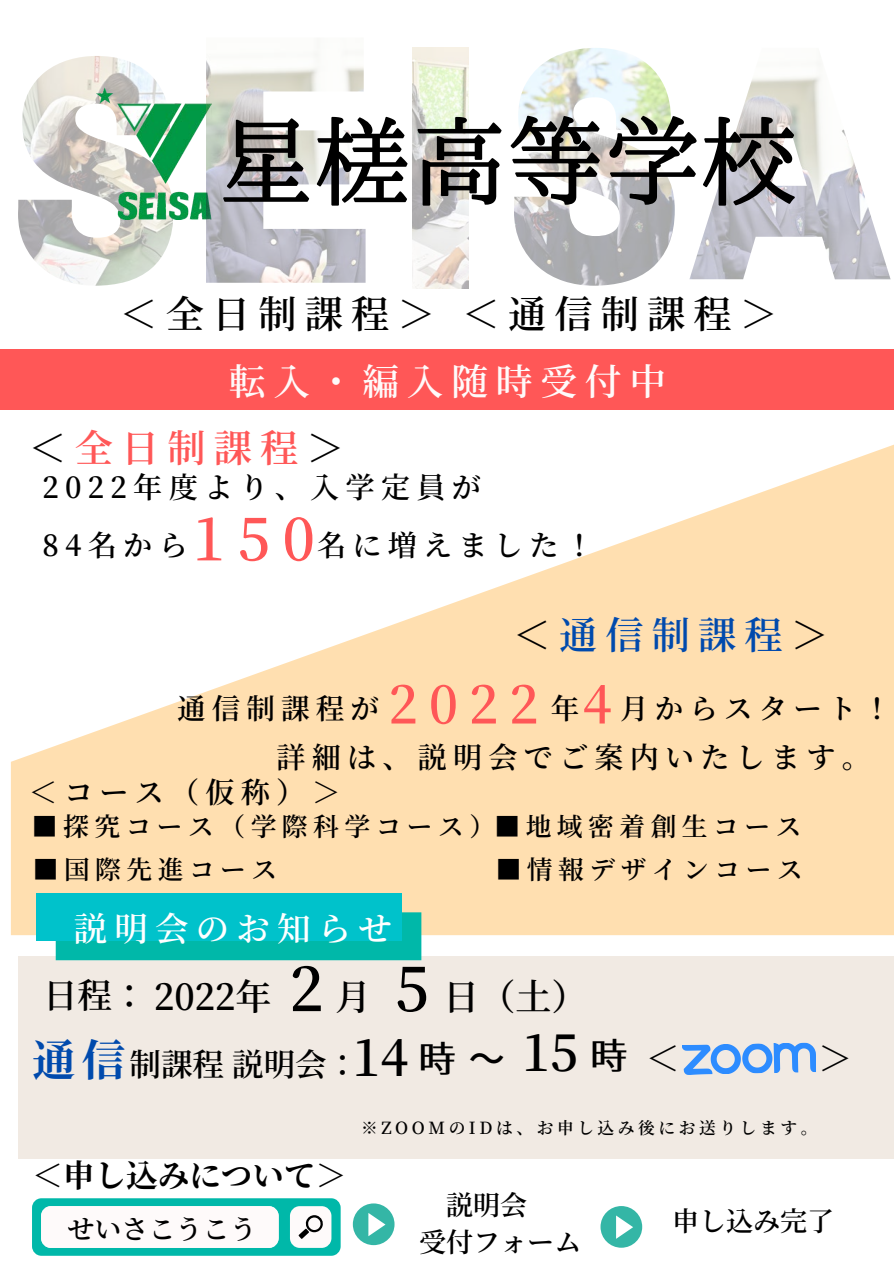
<style>
.page{position:relative;width:894px;height:1264px;background:#fff}
.page>*{position:absolute;margin:0;border:0;box-sizing:border-box;transform-origin:0 0}
.t1{font:500 96.6px "Aozora Mincho";color:#000}
.t2{font:600 60px "Source Han Serif JP";color:#000}
.t3{font:600 57.6px "Source Han Serif JP";color:#ff5757}
.t4{font:600 51.6px "Source Han Serif JP";color:#ff5757}
.t5{font:600 49.5px "Source Han Serif JP";color:#000}
.t6{font:700 43.5px "Source Han Serif JP";color:#004aad}
.t7{font:600 38.1px "Source Han Serif JP";letter-spacing:.215em;color:#000}
.t8{font:600 38.1px "Source Han Serif JP";color:#ff5757}
.t9{font:600 38.1px "Source Han Serif JP";letter-spacing:.215em;color:#004aad}
.t10{font:600 36.6px "Source Han Serif JP";letter-spacing:.215em;color:#fefafa}
.t11{font:600 36px "Source Han Serif JP";color:#000}
.t12{font:36px "ttf Gen Ei Late Min Medium";color:#000}
.t13{font:600 34.5px "Source Han Serif JP";color:#000}
.t14{font:600 33.45px "Source Han Serif JP";letter-spacing:.215em;color:#fff}
.t15{font:700 31.5px "Source Han Serif JP";color:#000}
.t16{font:600 31.5px "Source Han Serif JP";color:#000}
.t17{font:600 29.1px "Source Han Serif JP";letter-spacing:.215em;color:#000}
.t18{font:600 28.5px "Source Han Serif JP";letter-spacing:.215em;color:#000}
.t19{font:600 27px "Source Han Serif JP";color:#000}
.t20{font:600 25.65px "Source Han Serif JP";letter-spacing:.215em;color:#000}
.t21{font:600 16.65px "Source Han Serif JP";letter-spacing:.215em;color:#000}
.s1{color:#000}
</style>
<div class="page">
<svg style="left:11px;top:445px;width:882px;height:490px;fill:#ffdfb0"></svg>
<div style="left:18px;top:956px;width:875px;height:202px;background:#f1eae3"></div>
<svg style="left:682px;top:1042px;width:134px;height:33px"></svg>
<svg style="left:32px;top:1198px;width:308px;height:57px"></svg>
<div style="left:41px;top:1206px;width:237px;height:41px;background:#fefafa;border-radius:10px"></div>
<svg style="left:353px;top:1203px;width:41px;height:42px"></svg>
<svg style="left:600px;top:1206px;width:42px;height:41px"></svg>
<div style="left:56px;top:912px;width:365px;height:48px;background:#00b8a9"></div>
<div style="left:36px;top:892px;width:365px;height:48px;background:#00c2cb"></div>
<div style="left:0;top:349px;width:893px;height:61px;background:#ff5757"></div>
<img style="left:18px;top:56px;width:155px;height:230px">
<img style="left:97px;top:88px;width:109px;height:132px">
<img style="left:206px;top:54px;width:159px;height:228px">
<img style="left:412px;top:48px;width:56px;height:241px">
<img style="left:689px;top:76px;width:201px;height:203px">
<img style="left:514px;top:48px;width:160px;height:238px">
<p class="t1" style="left:218px;top:113px;width:581px">星槎高等学校</p>
<p class="t7" style="left:119px;top:284px;width:659px">＜全日制課程＞ ＜通信制課程＞</p>
<p class="t10" style="left:229px;top:352px;width:438px">転入・編入随時受付中</p>
<p class="t8" style="left:29px;top:418px;width:317px"><span class="s1">＜</span>全日制課程<span class="s1">＞</span></p>
<p class="t17" style="left:43px;top:464px;width:439px">2022年度より、入学定員が</p>
<p class="t17" style="left:43px;top:522px;width:147px">84名から</p>
<p class="t17" style="left:317px;top:522px;width:278px">名に増えました！</p>
<p class="t3" style="left:192px;top:494px;width:124px">150</p>
<p class="t9" style="left:512px;top:604px;width:317px"><span class="s1">＜</span>通信制課程<span class="s1">＞</span></p>
<p class="t4" style="left:388px;top:664px;width:151px">2022</p>
<p class="t4" style="left:582px;top:664px;width:31px">4</p>
<p class="t17" style="left:276px;top:734px;width:596px">詳細は、説明会でご案内いたします。</p>
<p class="t17" style="left:29px;top:769px;width:313px">＜コース（仮称）＞</p>
<p class="t20" style="left:32px;top:806px;width:770px">■探究コース（学際科学コース）■地域密着創生コース</p>
<p class="t20" style="left:33px;top:849px;width:246px">■国際先進コース</p>
<p class="t20" style="left:495px;top:849px;width:308px">■情報デザインコース</p>
<p class="t14" style="left:74px;top:902px;width:320px">説明会のお知らせ</p>
<p class="t18" style="left:177px;top:686px;width:203px">通信制課程が</p>
<p class="t18" style="left:550px;top:686px;width:30px">年</p>
<p class="t18" style="left:620px;top:686px;width:273px">月からスタート！</p>
<p class="t13" style="left:43px;top:967px;width:105px">日程：</p>
<p class="t11" style="left:154px;top:968px;width:119px">2022年</p>
<p class="t2" style="left:289px;top:942px;width:35px">2</p>
<p class="t11" style="left:335px;top:968px;width:30px">月</p>
<p class="t2" style="left:395px;top:942px;width:35px">5</p>
<p class="t11" style="left:443px;top:968px;width:146px">日（土）</p>
<p class="t16" style="left:129px;top:1040px;width:230px">制課程 説明会：</p>
<p class="t5" style="left:352px;top:1019px;width:57px">14</p>
<p class="t12" style="left:419px;top:1040px;width:87px">時〜</p>
<p class="t5" style="left:522px;top:1014px;width:57px">15</p>
<p class="t12" style="left:590px;top:1037px;width:38px">時</p>
<p class="t6" style="left:32px;top:1025px;width:95px">通信</p>
<p class="t13" style="left:645px;top:1031px;width:36px">＜</p>
<p class="t13" style="left:817px;top:1031px;width:36px">＞</p>
<p class="t15" style="left:32px;top:1150px;width:317px">＜申し込みについて＞</p>
<p class="t19" style="left:67px;top:1207px;width:191px">せいさこうこう</p>
<p class="t21" style="left:361px;top:1114px;width:457px">※ZOOMのIDは、お申し込み後にお送りします。</p>
<p class="t19" style="left:446px;top:1183px;width:83px">説明会</p>
<p class="t19" style="left:419px;top:1220px;width:164px">受付フォーム</p>
<p class="t19" style="left:672px;top:1199px;width:164px">申し込み完了</p>
</div>
